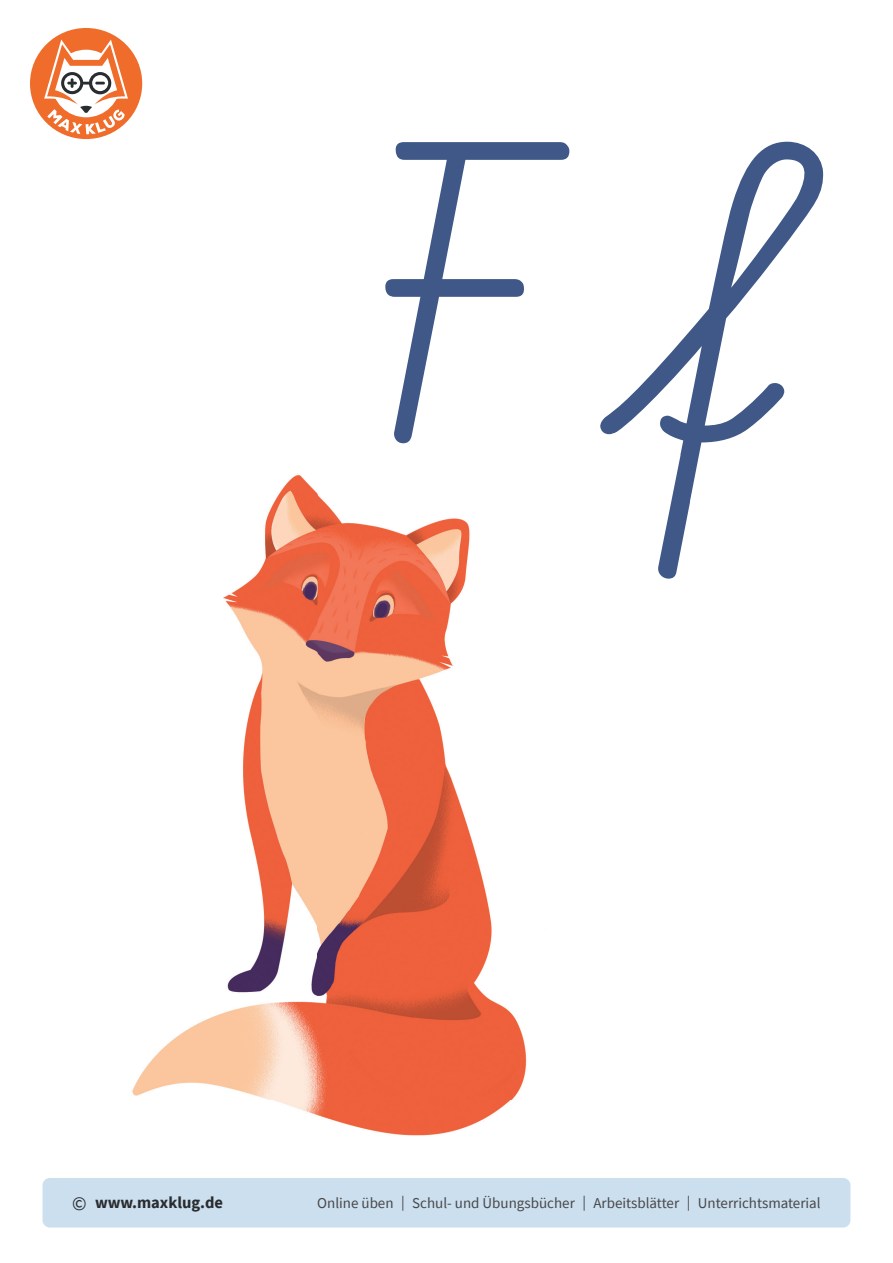
<style>
.page{position:relative;width:893px;height:1263px;background:#fff}
.page>*{position:absolute;margin:0;border:0;box-sizing:border-box;transform-origin:0 0}
.t1{font:412.5px "schulausgangsschrift";color:#3f5887}
.t2{font:700 16.5px "Source Sans Pro";color:#292c2f}
.t3{font:15px "Source Sans Pro";color:#47474a}
.s1{font-weight:400;font-size:19.5px}
</style>
<div class="page">
<div style="left:43px;top:1178px;width:807px;height:49px;background:#ccdfee;border-radius:7px"></div>
<svg style="left:30px;top:28px;width:113px;height:112px"></svg>
<img style="left:132px;top:475px;width:395px;height:661px">
<img style="left:658px;top:456px;width:31px;height:123px">
<h1 class="t1" style="left:368px;top:71px;width:383px">Ff</h1>
<p class="t2" style="left:72px;top:1191px;width:152px"><span class="s1">©</span> www.maxklug.de</p>
<p class="t3" style="left:317px;top:1194px;width:505px">Online üben | Schul- und Übungsbücher | Arbeitsblätter | Unterrichtsmaterial</p>
</div>
